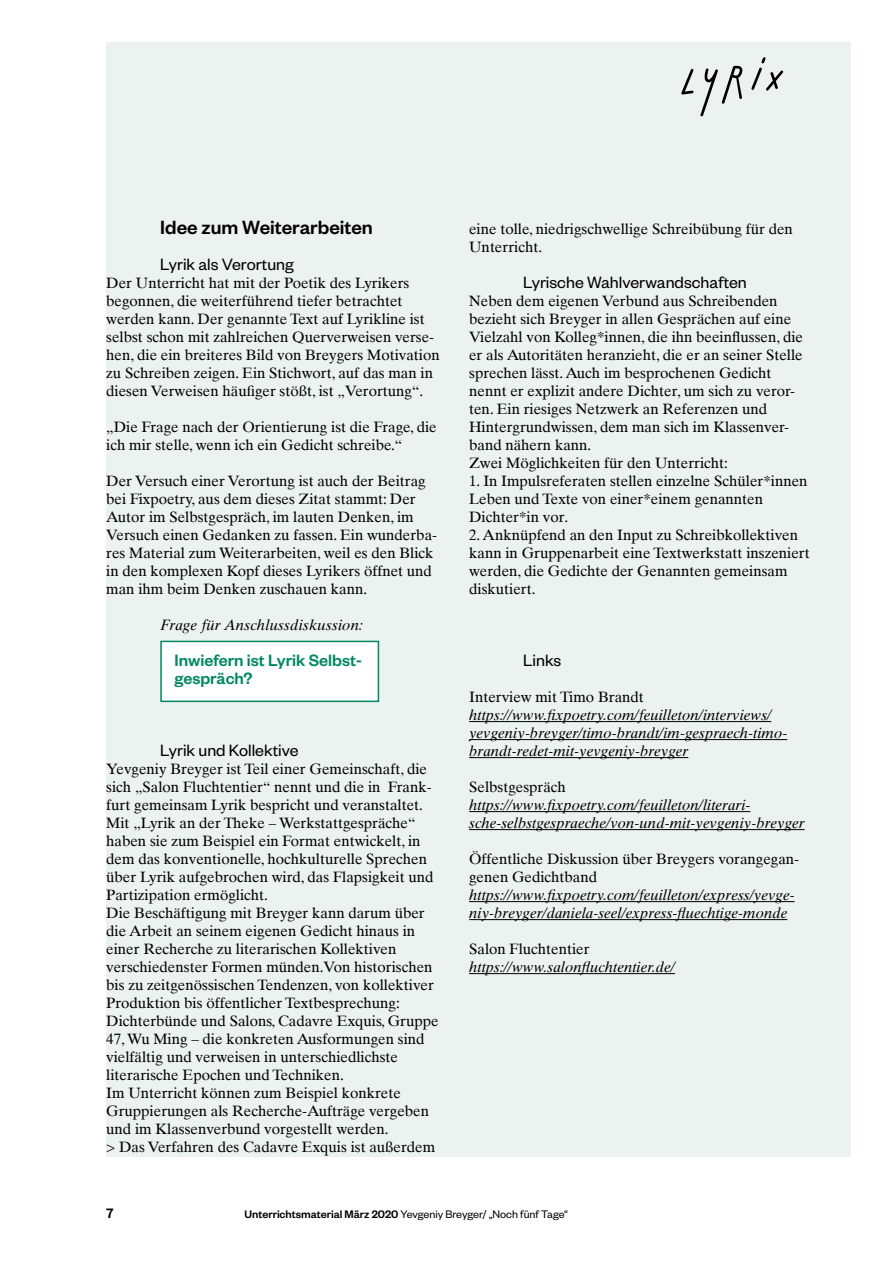
<style>
.page{position:relative;width:893px;height:1263px;background:#fff}
.page>*{position:absolute;margin:0;border:0;box-sizing:border-box;transform-origin:0 0}
.t1{font:500 21px "Founders Grotesk";color:#000}
.t2{font:18px "Founders Grotesk";color:#000}
.t3{font:500 18px/18px "Founders Grotesk";color:#008861}
.t4{font:15px/18px "Times Ten LT";color:#000}
.t5{font:italic 15px/18px "Times Ten LT";color:#000}
.t6{font:500 15px "Founders Grotesk";color:#000}
.t7{font:12px "Founders Grotesk";color:#000}
.s1{font-weight:500}
</style>
<div class="page">
<div style="left:106px;top:43px;width:744px;height:1114px;background:#ebf2ef"></div>
<svg style="left:681px;top:69px;width:13px;height:26px"></svg>
<svg style="left:700px;top:65px;width:43px;height:51px"></svg>
<svg style="left:751px;top:57px;width:32px;height:34px"></svg>
<div style="left:161px;top:641px;width:217px;height:60px;background:#fff"></div>
<div style="left:160px;top:641px;width:219px;height:61px;border:2px solid #008861"></div>
<hr style="left:469px;top:721px;width:302px;height:1px;background:#000">
<hr style="left:469px;top:739px;width:318px;height:1px;background:#000">
<hr style="left:469px;top:757px;width:219px;height:1px;background:#000">
<hr style="left:469px;top:811px;width:281px;height:1px;background:#000">
<hr style="left:469px;top:829px;width:336px;height:1px;background:#000">
<hr style="left:469px;top:901px;width:326px;height:1px;background:#000">
<hr style="left:469px;top:919px;width:318px;height:1px;background:#000">
<hr style="left:469px;top:973px;width:206px;height:1px;background:#000">
<h1 class="t1" style="left:160px;top:214px;width:214px">Idee zum Weiterarbeiten</h1>
<p class="t2" style="left:160px;top:253px;width:135px">Lyrik als Verortung</p>
<p class="t4" style="left:106px;top:274px;width:335px">Der Unterricht hat mit der Poetik des Lyrikers begonnen, die weiterführend tiefer betrachtet werden kann. Der genannte Text auf Lyrikline ist selbst schon mit zahlreichen Querverweisen verse&shy;hen, die ein breiteres Bild von Breygers Motivation zu Schreiben zeigen. Ein Stichwort, auf das man in diesen Verweisen häufiger stößt, ist „Verortung“.</p>
<p class="t4" style="left:106px;top:418px;width:332px">„Die Frage nach der Orientierung ist die Frage, die ich mir stelle, wenn ich ein Gedicht schreibe.“</p>
<p class="t4" style="left:106px;top:472px;width:332px">Der Versuch einer Verortung ist auch der Beitrag bei Fixpoetry, aus dem dieses Zitat stammt: Der Autor im Selbstgespräch, im lauten Denken, im Versuch einen Gedanken zu fassen. Ein wunderba&shy;res Material zum Weiterarbeiten, weil es den Blick in den komplexen Kopf dieses Lyrikers öffnet und man ihm beim Denken zuschauen kann.</p>
<p class="t5" style="left:160px;top:616px;width:204px">Frage für Anschlussdiskussion:</p>
<p class="t3" style="left:175px;top:651px;width:189px">Inwiefern ist Lyrik Selbst&shy;gespräch?</p>
<p class="t2" style="left:160px;top:739px;width:140px">Lyrik und Kollektive</p>
<p class="t4" style="left:106px;top:760px;width:334px">Yevgeniy Breyger ist Teil einer Gemeinschaft, die sich „Salon Fluchtentier“ nennt und die in Frank&shy;furt gemeinsam Lyrik bespricht und veranstaltet.<br>Mit „Lyrik an der Theke – Werkstattgespräche“ haben sie zum Beispiel ein Format entwickelt, in dem das konventionelle, hochkulturelle Sprechen über Lyrik aufgebrochen wird, das Flapsigkeit und Partizipation ermöglicht.<br>Die Beschäftigung mit Breyger kann darum über die Arbeit an seinem eigenen Gedicht hinaus in einer Recherche zu literarischen Kollektiven verschiedenster Formen münden.Von historischen bis zu zeitgenössischen Tendenzen, von kollektiver Produktion bis öffentlicher Textbesprechung:<br>Dichterbünde und Salons, Cadavre Exquis, Gruppe 47, Wu Ming – die konkreten Ausformungen sind vielfältig und verweisen in unterschiedlichste literarische Epochen und Techniken.<br>Im Unterricht können zum Beispiel konkrete Gruppierungen als Recherche-Aufträge vergeben und im Klassenverbund vorgestellt werden.<br>&gt; Das Verfahren des Cadavre Exquis ist außerdem</p>
<p class="t4" style="left:469px;top:220px;width:325px">eine tolle, niedrigschwellige Schreibübung für den<br>Unterricht.</p>
<p class="t2" style="left:523px;top:271px;width:225px">Lyrische Wahlverwandschaften</p>
<p class="t4" style="left:469px;top:292px;width:335px">Neben dem eigenen Verbund aus Schreibenden bezieht sich Breyger in allen Gesprächen auf eine Vielzahl von Kolleg*innen, die ihn beeinflussen, die er als Autoritäten heranzieht, die er an seiner Stelle sprechen lässt. Auch im besprochenen Gedicht nennt er explizit andere Dichter, um sich zu veror&shy;ten. Ein riesiges Netzwerk an Referenzen und Hintergrundwissen, dem man sich im Klassenver&shy;band nähern kann.<br>Zwei Möglichkeiten für den Unterricht:</p>
<p class="t4" style="left:469px;top:472px;width:340px">1. In Impulsreferaten stellen einzelne Schüler*innen<br>Leben und Texte von einer*einem genannten<br>Dichter*in vor.</p>
<p class="t4" style="left:469px;top:526px;width:342px">2. Anknüpfend an den Input zu Schreibkollektiven kann in Gruppenarbeit eine Textwerkstatt inszeniert werden, die Gedichte der Genannten gemeinsam diskutiert.</p>
<p class="t2" style="left:523px;top:649px;width:40px">Links</p>
<p class="t4" style="left:469px;top:688px;width:176px">Interview mit Timo Brandt</p>
<p class="t5" style="left:469px;top:706px;width:320px">https://www.fixpoetry.com/feuilleton/interviews/ yevgeniy-breyger/timo-brandt/im-gespraech-timo&shy;brandt-redet-mit-yevgeniy-breyger</p>
<p class="t4" style="left:469px;top:778px;width:98px">Selbstgespräch</p>
<p class="t5" style="left:469px;top:796px;width:337px">https://www.fixpoetry.com/feuilleton/literari&shy;sche-selbstgespraeche/von-und-mit-yevgeniy-breyger</p>
<p class="t4" style="left:469px;top:850px;width:332px">Öffentliche Diskussion über Breygers vorangegan&shy;genen Gedichtband</p>
<p class="t5" style="left:469px;top:886px;width:327px">https://www.fixpoetry.com/feuilleton/express/yevge&shy;niy-breyger/daniela-seel/express-fluechtige-monde</p>
<p class="t4" style="left:469px;top:940px;width:122px">Salon Fluchtentier</p>
<p class="t5" style="left:469px;top:958px;width:207px">https://www.salonfluchtentier.de/</p>
<p class="t6" style="left:106px;top:1204px;width:9px">7</p>
<p class="t7" style="left:244px;top:1207px;width:325px"><span class="s1">Unterrichtsmaterial März 2020</span> Yevgeniy Breyger/ „Noch fünf Tage“</p>
</div>
